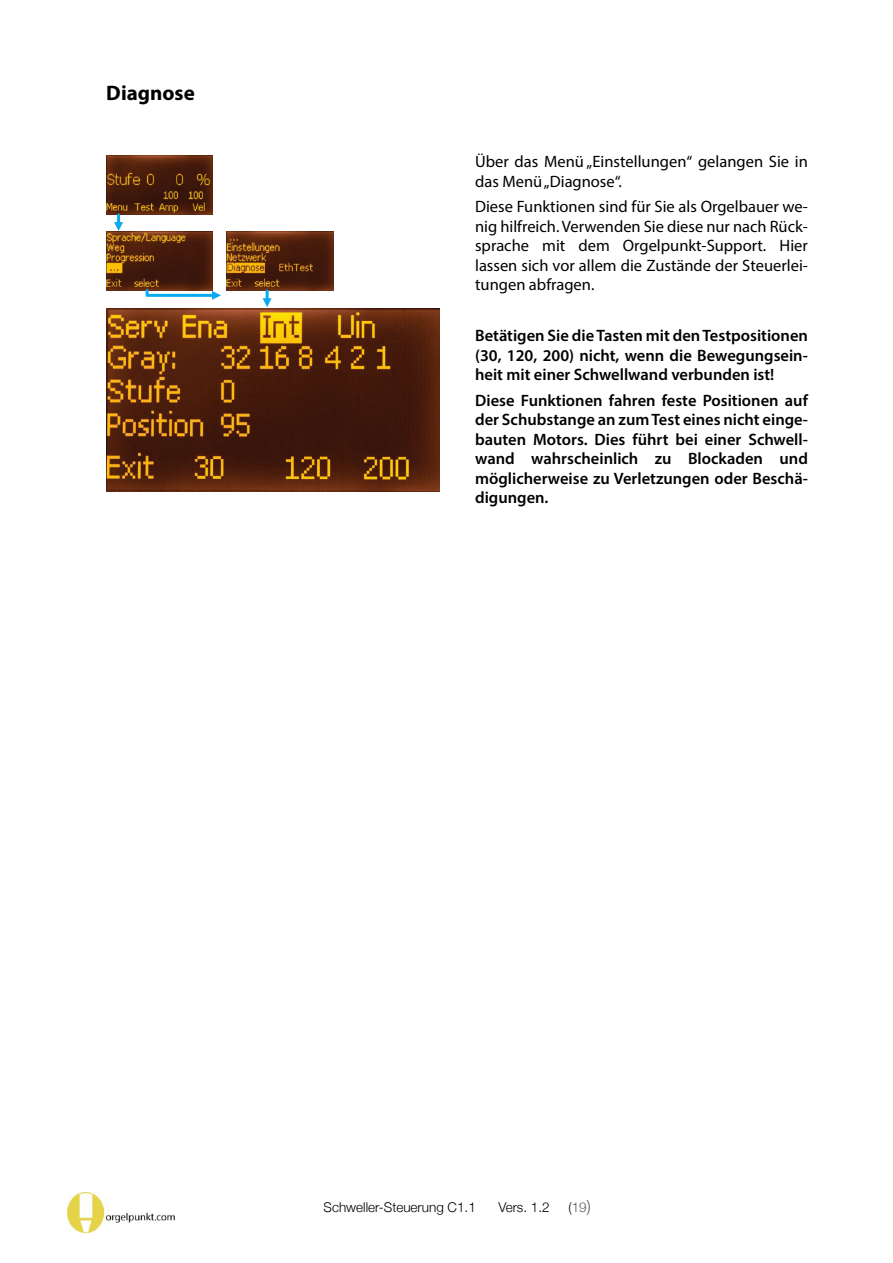
<style>
.page{position:relative;width:893px;height:1263px;background:#fff}
.page>*{position:absolute;margin:0;border:0;box-sizing:border-box;transform-origin:0 0}
.t1{font:700 21px "Myriad Pro";color:#000}
.t2{font:600 16.5px "Myriad Pro";color:#000}
.t3{font:16.5px "Myriad Pro";color:#000}
.t4{font:300 16.5px "Helvetica Neue";color:#595959}
.t5{font:300 13.5px "Helvetica Neue";color:#000}
.t6{font:300 13.5px "Helvetica Neue";color:#595959}
.s1{color:#000}
</style>
<div class="page">
<img style="left:68px;top:1192px;width:107px;height:41px">
<img style="left:106px;top:156px;width:107px;height:58px">
<img style="left:106px;top:231px;width:107px;height:59px">
<img style="left:227px;top:231px;width:106px;height:59px">
<img style="left:106px;top:308px;width:333px;height:183px">
<svg style="left:114px;top:215px;width:9px;height:16px"></svg>
<svg style="left:263px;top:291px;width:9px;height:16px"></svg>
<svg style="left:144px;top:287px;width:77px;height:13px"></svg>
<p class="t1" style="left:106px;top:84px;width:90px">Diagnose</p>
<p class="t3" style="left:475px;top:155px;width:334px">Über das Menü „Einstellungen“ gelangen Sie in</p>
<p class="t3" style="left:475px;top:174px;width:148px">das Menü „Diagnose“.</p>
<p class="t3" style="left:475px;top:200px;width:334px">Diese Funktionen sind für Sie als Orgelbauer we-</p>
<p class="t3" style="left:475px;top:219px;width:334px">nig hilfreich. Verwenden Sie diese nur nach Rück-</p>
<p class="t3" style="left:475px;top:239px;width:334px">sprache mit dem Orgelpunkt-Support. Hier</p>
<p class="t3" style="left:475px;top:258px;width:334px">lassen sich vor allem die Zustände der Steuerlei-</p>
<p class="t3" style="left:475px;top:278px;width:121px">tungen abfragen.</p>
<p class="t2" style="left:475px;top:329px;width:334px">Betätigen Sie die Tasten mit den Testpositionen</p>
<p class="t2" style="left:475px;top:348px;width:334px">(30, 120, 200) nicht, wenn die Bewegungsein-</p>
<p class="t2" style="left:475px;top:368px;width:301px">heit mit einer Schwellwand verbunden ist!</p>
<p class="t2" style="left:475px;top:393px;width:334px">Diese Funktionen fahren feste Positionen auf</p>
<p class="t2" style="left:475px;top:413px;width:334px">der Schubstange an zum Test eines nicht einge-</p>
<p class="t2" style="left:475px;top:432px;width:334px">bauten Motors. Dies führt bei einer Schwell-</p>
<p class="t2" style="left:475px;top:452px;width:334px">wand wahrscheinlich zu Blockaden und</p>
<p class="t2" style="left:475px;top:471px;width:334px">möglicherweise zu Verletzungen oder Beschä-</p>
<p class="t2" style="left:475px;top:491px;width:75px">digungen.</p>
<p class="t5" style="left:324px;top:1199px;width:154px">Schweller-Steuerung C1.1</p>
<p class="t5" style="left:498px;top:1199px;width:53px">Vers. 1.2</p>
<p class="t6" style="left:568px;top:1199px;width:20px"><span class="s1">(</span>19</p>
<p class="t4" style="left:587px;top:1196px;width:5px">)</p>
</div>
